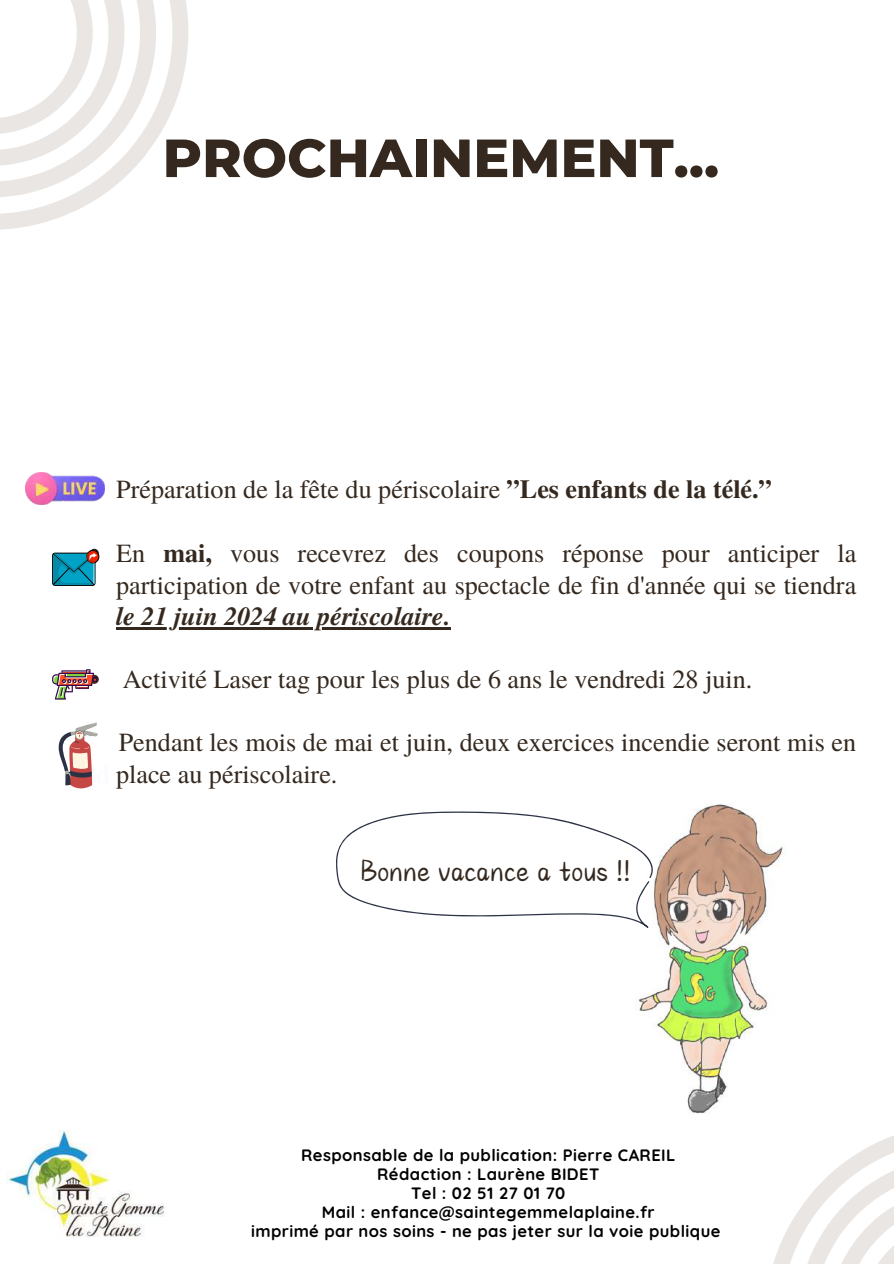
<style>
.page{position:relative;width:894px;height:1264px;background:#fff}
.page>*{position:absolute;margin:0;border:0;box-sizing:border-box;transform-origin:0 0}
.t1{font:800 53.55px "Montserrat";color:#35291f}
.t2{font:33px "Canva Milk Ttea";color:#35291f}
.t3{font:26.1px/31.5px "Te X Gyre Termes";color:#35291f}
.t4{font:italic 700 26.1px "Te X Gyre Termes";color:#35291f}
.t5{font:700 16.5px/19.2px "Quicksand";letter-spacing:.025em;color:#000;text-align:center}
.s1{font-weight:700}
.s2{color:#fafaff}
</style>
<div class="page">
<svg style="left:0;top:0;width:189px;height:230px"></svg>
<svg style="left:0;top:0;width:177px;height:218px"></svg>
<svg style="left:774px;top:1136px;width:119px;height:127px"></svg>
<img style="left:7px;top:1130px;width:158px;height:107px">
<hr style="left:116px;top:627px;width:334px;height:2px;background:#35291f">
<img style="left:26px;top:472px;width:79px;height:32px">
<svg style="left:52px;top:548px;width:47px;height:38px"></svg>
<svg style="left:52px;top:669px;width:47px;height:30px"></svg>
<svg style="left:58px;top:722px;width:40px;height:66px"></svg>
<img style="left:636px;top:804px;width:150px;height:309px">
<svg style="left:336px;top:811px;width:319px;height:117px"></svg>
<h1 class="t1" style="left:162px;top:125px;width:558px">PROCHAINEMENT...</h1>
<p class="t3" style="left:116px;top:472px;width:657px">Préparation de la fête du périscolaire <span class="s1">”Les enfants de la télé.”</span></p>
<p class="t3" style="left:116px;top:536px;width:741px">En <span class="s1">mai,</span> vous recevrez des coupons réponse pour anticiper la participation de votre enfant au spectacle de fin d'année qui se tiendra</p>
<p class="t4" style="left:116px;top:597px;width:335px">le 21 juin 2024 au périscolaire.</p>
<p class="t3" style="left:123px;top:662px;width:630px">Activité Laser tag pour les plus de 6 ans le vendredi 28 juin.</p>
<p class="t3" style="left:72px;top:725px;width:785px;text-indent:47px">Pendant les mois de mai et juin, deux exercices incendie seront mis en <span class="s2">cdd</span> place au périscolaire.</p>
<p class="t2" style="left:359px;top:849px;width:273px">Bonne vacance a tous !!</p>
<p class="t5" style="left:251px;top:1144px;width:471px">Responsable de la publication: Pierre CAREIL<br>Rédaction : Laurène BIDET<br>Tel : 02 51 27 01 70<br>Mail : enfance@saintegemmelaplaine.fr<br>imprimé par nos soins - ne pas jeter sur la voie publique</p>
</div>
